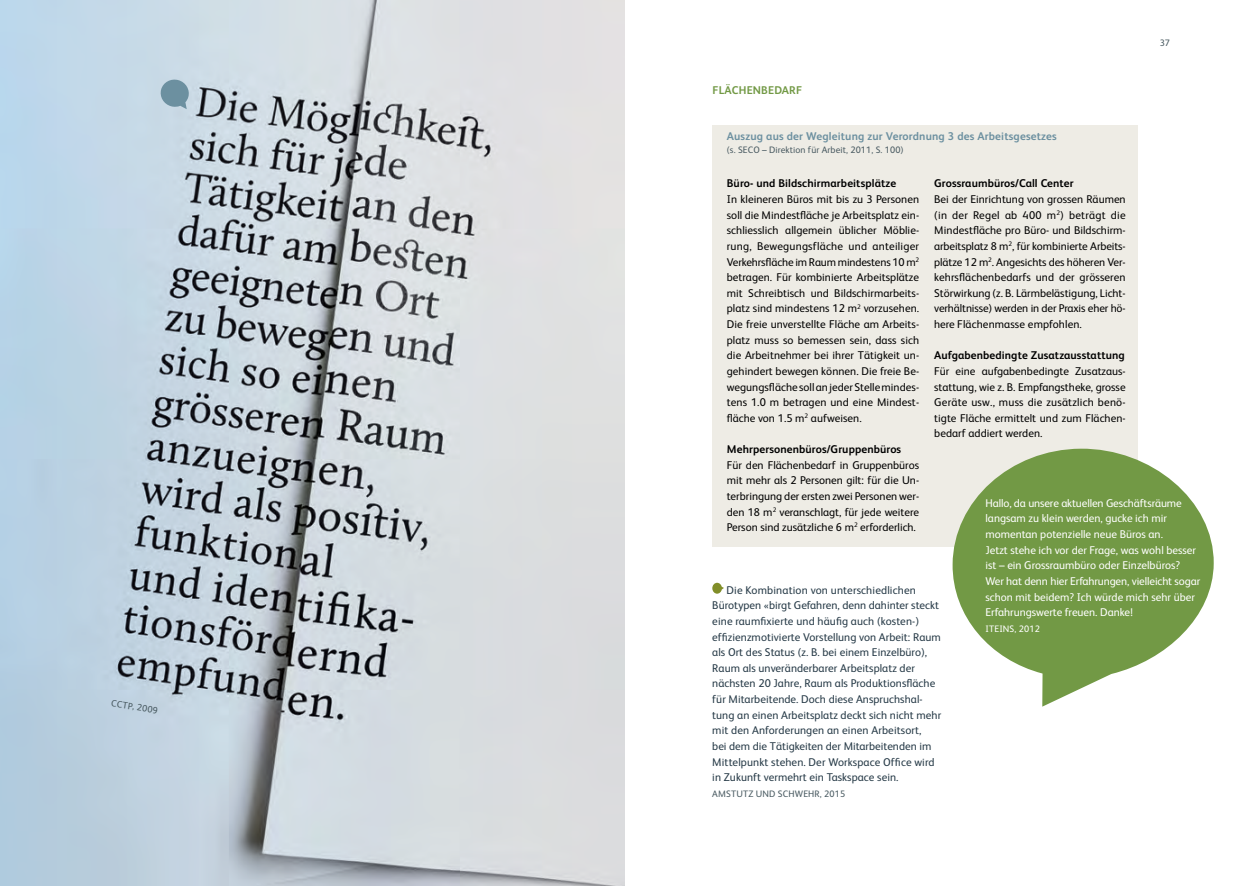
<style>
.page{position:relative;width:1248px;height:886px;background:#fff}
.page>*{position:absolute;margin:0;border:0;box-sizing:border-box;transform-origin:0 0}
.t1{font:11.25px/15.6px "FS Albert";color:#000;text-align:justify}
.t2{font:11.25px/15.6px "FS Albert";letter-spacing:.005em;color:#253946}
.t3{font:11.25px/15.6px "FS Albert";color:#fff}
.t4{font:700 11.25px "FS Albert";letter-spacing:.01em;color:#000}
.t5{font:700 11.25px "FS Albert";letter-spacing:.015em;color:#6c90a0}
.t6{font:700 11.25px "FS Albert";letter-spacing:.015em;color:#729945}
.t7{font:9.38px "FS Albert";letter-spacing:.01em;color:#4a5b62}
.t8{font:9.38px "FS Albert";letter-spacing:.015em;color:#fff}
</style>
<div class="page">
<div style="left:712px;top:125px;width:425px;height:422px;background:#eeece5"></div>
<img style="left:0;top:0;width:624px;height:886px">
<svg style="left:159px;top:78px;width:31px;height:31px"></svg>
<svg style="left:952px;top:448px;width:261px;height:259px;fill:#729945"></svg>
<svg style="left:712px;top:583px;width:12px;height:11px"></svg>
<p class="t7" style="left:112px;top:697px;width:48px;rotate:9deg">CCTP, 2009</p>
<p class="t6" style="left:712px;top:82px;width:91px">FLÄCHENBEDARF</p>
<p class="t7" style="left:1159px;top:37px;width:12px">37</p>
<p class="t5" style="left:726px;top:129px;width:331px">Auszug aus der Wegleitung zur Verordnung 3 des Arbeitsgesetzes</p>
<p class="t7" style="left:726px;top:144px;width:178px">(s. SECO – Direktion für Arbeit, 2011, S. 100)</p>
<p class="t4" style="left:934px;top:176px;width:141px">Grossraumbüros/Call Center</p>
<p class="t1" style="left:934px;top:191px;width:193px;text-align:left">Bei der Einrichtung von grossen Räumen (in der Regel ab 400 m<sup>2</sup>) beträgt die Mindestfläche pro Büro- und Bildschirm&shy;arbeitsplatz 8 m<sup>2</sup>, für kombinierte Arbeits&shy;plätze 12 m<sup>2</sup>. Angesichts des höheren Ver-- kehrsflächenbedarfs und der grösseren Störwirkung (z. B. Lärmbelästigung, Licht&shy;verhältnisse) werden in der Praxis eher hö&shy;here Flächenmasse empfohlen.</p>
<p class="t4" style="left:934px;top:348px;width:192px">Aufgabenbedingte Zusatzausstattung</p>
<p class="t1" style="left:934px;top:363px;width:193px">Für eine aufgabenbedingte Zusatzaus&shy;stattung, wie z. B. Empfangstheke, grosse Geräte usw., muss die zusätzlich benö&shy;tigte Fläche ermittelt und zum Flächen&shy;bedarf addiert werden.</p>
<p class="t4" style="left:726px;top:176px;width:171px">Büro- und Bildschirmarbeitsplätze</p>
<p class="t1" style="left:726px;top:191px;width:194px">In kleineren Büros mit bis zu 3 Personen soll die Mindestfläche je Arbeitsplatz ein&shy;schliesslich allgemein üblicher Möblie&shy;rung, Bewegungsfläche und anteiliger Verkehrsfläche im Raum mindestens 10 m<sup>2 </sup>betragen. Für kombinierte Arbeitsplätze mit Schreibtisch und Bildschirmarbeits&shy;platz sind mindestens 12 m<sup>2</sup> vorzusehen.<br>Die freie unverstellte Fläche am Arbeits&shy;platz muss so bemessen sein, dass sich die Arbeitnehmer bei ihrer Tätigkeit un&shy;gehindert bewegen können. Die freie Be&shy;wegungsfläche soll an jeder Stelle mindes&shy;tens 1.0 m betragen und eine Mindest&shy;fläche von 1.5 m<sup>2</sup> aufweisen.</p>
<p class="t4" style="left:726px;top:441px;width:176px">Mehrpersonenbüros/Gruppenbüros</p>
<p class="t1" style="left:726px;top:456px;width:194px">Für den Flächenbedarf in Gruppenbüros mit mehr als 2 Personen gilt: für die Un&shy;terbringung der ersten zwei Personen wer&shy;den 18 m<sup>2</sup> veranschlagt, für jede weitere Person sind zusätzliche 6 m<sup>2</sup> erforderlich.</p>
<p class="t3" style="left:985px;top:494px;width:216px">Hallo, da unsere aktuellen Geschäftsräume langsam zu klein werden, gucke ich mir momentan potenzielle neue Büros an.<br>Jetzt stehe ich vor der Frage, was wohl besser ist – ein Grossraumbüro oder Einzelbüros?<br>Wer hat denn hier Erfahrungen, vielleicht sogar schon mit beidem? Ich würde mich sehr über Erfahrungswerte freuen. Danke!</p>
<p class="t8" style="left:985px;top:622px;width:56px">ITEINS, 2012</p>
<p class="t2" style="left:712px;top:581px;width:230px;text-indent:14px">Die Kombination von unterschiedlichen Bürotypen «birgt Gefahren, denn dahinter steckt eine raumfixierte und häufig auch (kosten-) effizienzmotivierte Vorstellung von Arbeit: Raum als Ort des Status (z. B. bei einem Einzelbüro), Raum als unveränderbarer Arbeitsplatz der nächsten 20 Jahre, Raum als Produktionsfläche für Mitarbeitende. Doch diese Anspruchshal&shy;tung an einen Arbeitsplatz deckt sich nicht mehr mit den Anforderungen an einen Arbeitsort,<br>bei dem die Tätigkeiten der Mitarbeitenden im Mittelpunkt stehen. Der Workspace Office wird in Zukunft vermehrt ein Taskspace sein.</p>
<p class="t7" style="left:712px;top:787px;width:134px">AMSTUTZ UND SCHWEHR, 2015</p>
</div>
